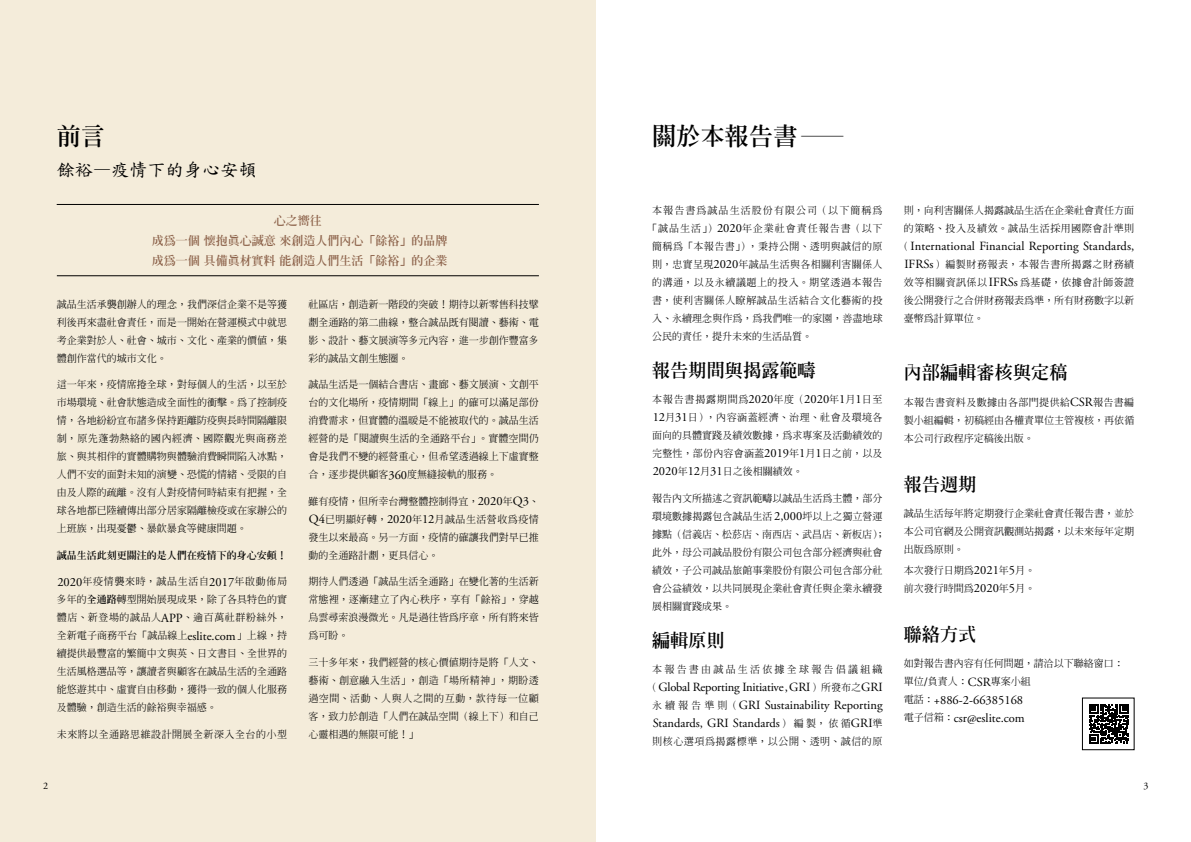
<style>
.page{position:relative;width:1191px;height:842px;background:#fff}
.page>*{position:absolute;margin:0;border:0;box-sizing:border-box;transform-origin:0 0}
.t1{font:800 24px "AR Shulinming B5";letter-spacing:.01em;color:#000}
.t2{font:800 18px "AR Shulinming B5";letter-spacing:.01em;color:#000}
.t3{font:18px "DF Kai Shu SB Estd BF";letter-spacing:.01em;color:#000}
.t4{font:12.5px/18px "Adobe Garamond Pro";color:#000;text-align:center}
.t5{font:800 12px/20.1px "AR Shulinming B5";color:#8d634b;text-align:center}
.t6{font:500 10px/18px "AR Shulinming B5";color:#000;text-align:justify}
.t7{font:500 10px "AR Shulinming B5";letter-spacing:.055em;color:#000}
.t8{font:500 10px "AR Shulinming B5";letter-spacing:.05em;color:#000}
.t9{font:500 10px "AR Shulinming B5";letter-spacing:.095em;color:#000}
.t10{font:500 10px "AR Shulinming B5";letter-spacing:.03em;color:#000}
.t11{font:500 10px "AR Shulinming B5";letter-spacing:.045em;color:#000}
.t12{font:800 10px "AR Shulinming B5";color:#000}
.t13{font:500 10px "AR Shulinming B5";letter-spacing:.105em;color:#000}
.t14{font:500 10px "AR Shulinming B5";letter-spacing:.225em;color:#000}
.t15{font:10px "Adobe Garamond Pro";color:#000}
.s1{font-family:"Adobe Garamond Pro";font-weight:400;font-size:12.5px}
.s2{font-weight:800}
.s3{font-weight:300}
.s4{font-family:"AR Shulinming B5";font-weight:500;font-size:10px}
</style>
<div class="page">
<div style="left:1082px;top:698px;width:52px;height:52px;border:1px solid #000"></div>
<svg style="left:1089px;top:704px;width:40px;height:40px"></svg>
<div style="left:0;top:0;width:595px;height:842px;background:#f4ecda"></div>
<hr style="left:57px;top:276px;width:482px;height:1px;background:#000">
<hr style="left:57px;top:204px;width:482px;height:1px;background:#000">
<h1 class="t1" style="left:57px;top:124px;width:50px">前言</h1>
<h2 class="t3" style="left:57px;top:160px;width:201px">餘裕—疫情下的身心安頓</h2>
<p class="t5" style="left:152px;top:212px;width:297px">心之嚮往<br>成為一個懷抱真心誠意來創造人們內心「餘裕」的品牌成為一個具備真材實料能創造人們生活「餘裕」的企業</p>
<p class="t6" style="left:57px;top:295px;width:232px">誠品生活承襲創辦人的理念，我們深信企業不是等獲利後再來盡社會責任，而是一開始在營運模式中就思考企業對於人、社會、城市、文化、產業的價值，集體創作當代的城市文化。</p>
<p class="t6" style="left:57px;top:376px;width:232px">這一年來，疫情席捲全球，對每個人的生活，以至於市場環境、社會狀態造成全面性的衝擊。為了控制疫情，各地紛紛宣布諸多保持距離防疫與長時間隔離限制，原先蓬勃熱絡的國內經濟、國際觀光與商務差旅、與其相伴的實體購物與體驗消費瞬間陷入冰點，人們不安的面對未知的演變、恐慌的情緒、受限的自由及人際的疏離。沒有人對疫情何時結束有把握，全球各地都已陸續傳出部分居家隔離檢疫或在家辦公的上班族，出現憂鬱、暴飲暴食等健康問題。</p>
<p class="t12" style="left:57px;top:550px;width:232px">誠品生活此刻更關注的是人們在疫情下的身心安頓！</p>
<p class="t6" style="left:57px;top:573px;width:232px"><span class="s1">2020</span>年疫情襲來時，誠品生活自<span class="s1">2017</span>年啟動佈局多年的<span class="s2">全通路</span>轉型開始展現成果，除了各具特色的實體店、新登場的誠品人<span class="s1">APP</span>、逾百萬社群粉絲外，全新電子商務平台「誠品線上<span class="s1">eslite.com</span>」上線，持續提供最豐富的繁簡中文與英、日文書目、全世界的生活風格選品等，讓讀者與顧客在誠品生活的全通路能悠遊其中、虛實自由移動，獲得一致的個人化服務及體驗，創造生活的餘裕與幸福感。</p>
<p class="t8" style="left:57px;top:729px;width:232px">未來將以全通路思維設計開展全新深入全台的小型</p>
<p class="t6" style="left:308px;top:295px;width:232px">社區店，創造新一階段的突破！期待以新零售科技擘劃全通路的第二曲線，整合誠品既有閱讀、藝術、電影、設計、藝文展演等多元內容，進一步創作豐富多彩的誠品文創生態圈。</p>
<p class="t6" style="left:308px;top:376px;width:232px">誠品生活是一個結合書店、畫廊、藝文展演、文創平台的文化場所，疫情期間「線上」的確可以滿足部份消費需求，但實體的溫暖是不能被取代的。誠品生活經營的是「閱讀與生活的全通路平台」。實體空間仍會是我們不變的經營重心，但希望透過線上下虛實整合，逐步提供顧客<span class="s1">360</span>度無縫接軌的服務。</p>
<p class="t6" style="left:308px;top:492px;width:232px">雖有疫情，但所幸台灣整體控制得宜，<span class="s1">2020</span>年<span class="s1">Q3</span>、<span class="s1">Q4</span>已明顯好轉，<span class="s1">2020</span>年<span class="s1">12</span>月誠品生活營收為疫情發生以來最高。另一方面，疫情的確讓我們對早已推動的全通路計劃，更具信心。</p>
<p class="t6" style="left:308px;top:573px;width:232px">期待人們透過「誠品生活全通路」在變化著的生活新常態裡，逐漸建立了內心秩序，享有「餘裕」，穿越烏雲尋索浪漫微光。凡是過往皆為序章，所有將來皆為可盼。</p>
<p class="t6" style="left:308px;top:653px;width:232px">三十多年來，我們經營的核心價值期待是將「人文、藝術、創意融入生活」，創造「場所精神」，期盼透過空間、活動、人與人之間的互動，款待每一位顧客，致力於創造「人們在誠品空間（線上下）和自己心靈相遇的無限可能！」</p>
<h1 class="t1" style="left:652px;top:124px;width:195px">關於本報告書<span class="s3">—</span></h1>
<p class="t13" style="left:652px;top:205px;width:232px">本報告書為誠品生活股份有限公司（以下簡稱為</p>
<p class="t9" style="left:647px;top:223px;width:237px">「誠品生活」）<span class="s1">2020</span>年企業社會責任報告書（以下</p>
<p class="t11" style="left:652px;top:241px;width:232px">簡稱為「本報告書」），秉持公開、透明與誠信的原</p>
<p class="t10" style="left:652px;top:259px;width:232px">則，忠實呈現<span class="s1">2020</span>年誠品生活與各相關利害關係人</p>
<p class="t7" style="left:652px;top:277px;width:232px">的溝通，以及永續議題上的投入。期望透過本報告</p>
<p class="t8" style="left:652px;top:295px;width:232px">書，使利害關係人瞭解誠品生活結合文化藝術的投</p>
<p class="t6" style="left:652px;top:309px;width:232px">入、永續理念與作為，為我們唯一的家園，善盡地球</p>
<p class="t6" style="left:652px;top:327px;width:161px">公民的責任，提升未來的生活品質。</p>
<h2 class="t2" style="left:652px;top:361px;width:165px">報告期間與揭露範疇</h2>
<p class="t6" style="left:652px;top:391px;width:232px">本報告書揭露期間為<span class="s1">2020</span>年度（<span class="s1">2020</span>年<span class="s1">1</span>月<span class="s1">1</span>日至<span class="s1">12</span>月<span class="s1">31</span>日），內容涵蓋經濟、治理、社會及環境各面向的具體實踐及績效數據，為求專案及活動績效的完整性，部份內容會涵蓋<span class="s1">2019</span>年<span class="s1">1</span>月<span class="s1">1</span>日之前，以及<span class="s1">2020</span>年<span class="s1">12</span>月<span class="s1">31</span>日之後相關績效。</p>
<p class="t6" style="left:652px;top:489px;width:234px;text-align:left">報告內文所描述之資訊範疇以誠品生活為主體，部分環境數據揭露包含誠品生活 <span class="s1">2,000</span>坪以上之獨立營運據點（信義店、松菸店、南西店、武昌店、新板店）；此外，母公司誠品股份有限公司包含部分經濟與社會績效，子公司誠品旅館事業股份有限公司包含部分社會公益績效，以共同展現企業社會責任與企業永續發展相關實踐成果。</p>
<h2 class="t2" style="left:652px;top:631px;width:74px">編輯原則</h2>
<p class="t14" style="left:652px;top:664px;width:232px">本報告書由誠品生活依據全球報告倡議組織</p>
<p class="t4" style="left:647px;top:679px;width:237px"><span class="s4">（</span>Global Reporting Initiative , GRI<span class="s4">）所發布之</span>GRI<span class="s4">永續報告準則（</span>GRI Sustainability Reporting<br>Standards, GRI Standards<span class="s4">）編製，依循</span>GRI<span class="s4">準</span></p>
<p class="t7" style="left:652px;top:736px;width:232px">則核心選項為揭露標準，以公開、透明、誠信的原</p>
<p class="t6" style="left:904px;top:201px;width:232px">則，向利害關係人揭露誠品生活在企業社會責任方面的策略、投入及績效。誠品生活採用國際會計準則</p>
<p class="t4" style="left:899px;top:237px;width:237px"><span class="s4">（</span>International Financial Reporting Standards,</p>
<p class="t6" style="left:904px;top:255px;width:232px"><span class="s1">IFRSs</span>）編製財務報表，本報告書所揭露之財務績效等相關資訊係以 <span class="s1">IFRSs</span> 為基礎，依據會計師簽證後公開發行之合併財務報表為準，所有財務數字以新臺幣為計算單位。</p>
<h2 class="t2" style="left:904px;top:363px;width:165px">內部編輯審核與定稿</h2>
<p class="t6" style="left:904px;top:393px;width:232px">本報告書資料及數據由各部門提供給<span class="s1">CSR</span>報告書編製小組編輯，初稿經由各權責單位主管複核，再依循本公司行政程序定稿後出版。</p>
<h2 class="t2" style="left:904px;top:475px;width:74px">報告週期</h2>
<p class="t6" style="left:904px;top:505px;width:232px">誠品生活每年將定期發行企業社會責任報告書，並於本公司官網及公開資訊觀測站揭露，以未來每年定期出版為原則。</p>
<p class="t6" style="left:904px;top:561px;width:133px">本次發行日期為<span class="s1">2021</span>年<span class="s1">5</span>月。前次發行時間為<span class="s1">2020</span>年<span class="s1">5</span>月。</p>
<h2 class="t2" style="left:904px;top:625px;width:74px">聯絡方式</h2>
<p class="t6" style="left:904px;top:655px;width:221px">如對報告書內容有任何問題，請洽以下聯絡窗口：單位<span class="s1">/</span>負責人：<span class="s1">CSR</span>專案小組</p>
<p class="t4" style="left:904px;top:691px;width:122px;text-align:left"><span class="s4">電話：</span>+886-2-66385168<span class="s4">電子信箱：</span>csr@eslite.com</p>
<p class="t15" style="left:43px;top:779px;width:13px">22</p>
<p class="t15" style="left:1143px;top:779px;width:6px">3</p>
</div>
